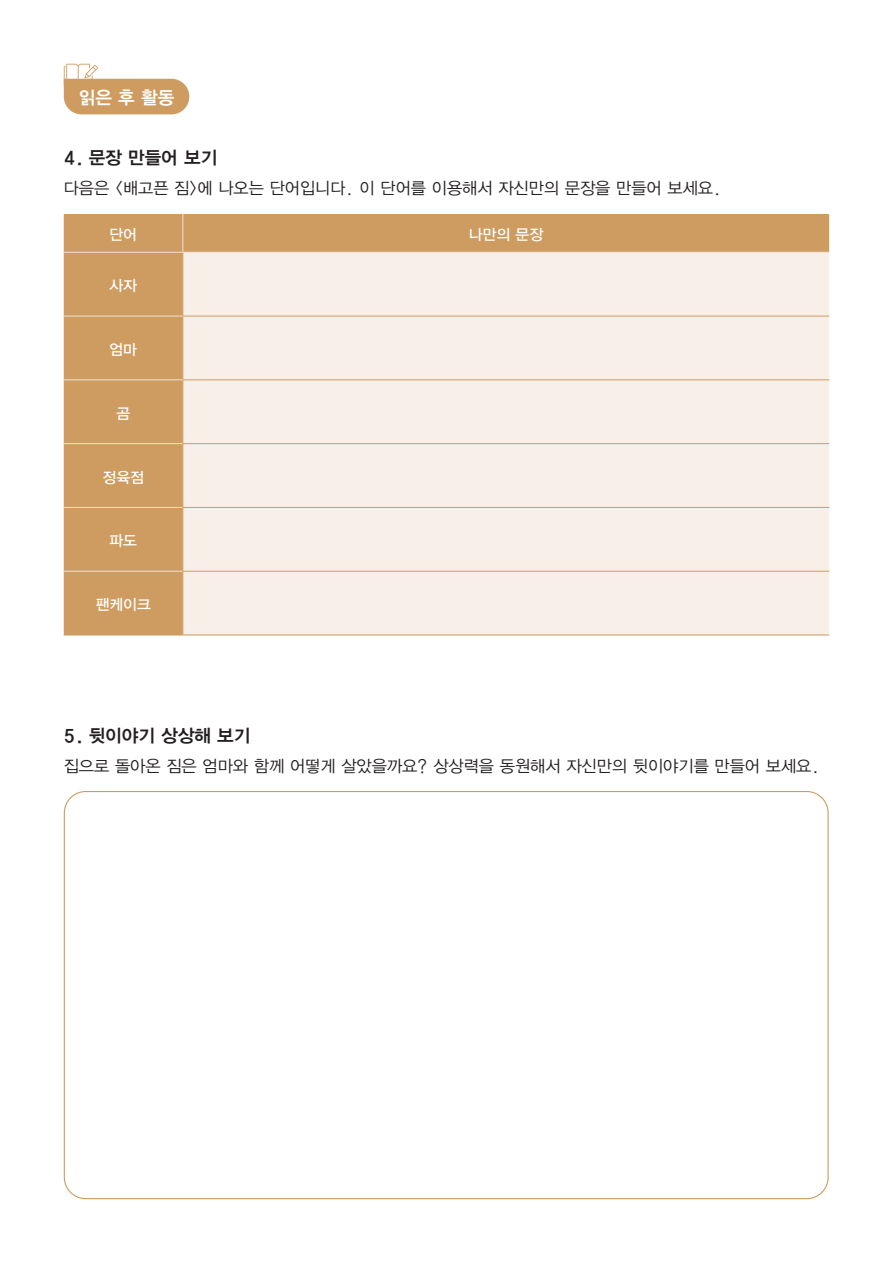
<style>
.page{position:relative;width:893px;height:1263px;background:#fff}
.page>*{position:absolute;margin:0;border:0;box-sizing:border-box;transform-origin:0 0}
.t1{font:18px "YDVYGO145";color:#231f20}
.t2{font:18px "YDVYGO145";color:#fff}
.t3{font:16.5px "YDVYGO125";color:#231f20}
.t4{font:15px "YDVYGO135";color:#fff}
</style>
<div class="page">
<div style="left:64px;top:214px;width:765px;height:420px;background:#ce9c61"></div>
<div style="left:183px;top:253px;width:646px;height:381px;background:#f8f0e8"></div>
<hr style="left:182px;top:253px;width:1px;height:63px;background:#ce9c61">
<hr style="left:182px;top:316px;width:1px;height:63px;background:#ce9c61">
<hr style="left:182px;top:380px;width:1px;height:63px;background:#ce9c61">
<hr style="left:182px;top:444px;width:1px;height:63px;background:#ce9c61">
<hr style="left:182px;top:508px;width:1px;height:63px;background:#ce9c61">
<hr style="left:182px;top:316px;width:647px;height:1px;background:#ce9c61">
<hr style="left:182px;top:379px;width:647px;height:1px;background:#ce9c61">
<hr style="left:182px;top:443px;width:647px;height:1px;background:#ce9c61">
<hr style="left:182px;top:507px;width:647px;height:1px;background:#ce9c61">
<hr style="left:64px;top:634px;width:119px;height:1px;background:#ce9c61">
<hr style="left:182px;top:572px;width:1px;height:62px;background:#ce9c61">
<hr style="left:182px;top:571px;width:647px;height:1px;background:#ce9c61">
<hr style="left:183px;top:634px;width:646px;height:1px;background:#ce9c61">
<hr style="left:183px;top:252px;width:646px;height:1px;background:#f0e1d3">
<hr style="left:182px;top:214px;width:1px;height:38px;background:#f0e1d3">
<hr style="left:64px;top:252px;width:119px;height:1px;background:#f0e1d3">
<hr style="left:64px;top:316px;width:118px;height:1px;background:#f0e1d3">
<hr style="left:64px;top:379px;width:118px;height:1px;background:#f0e1d3">
<hr style="left:64px;top:443px;width:118px;height:1px;background:#f0e1d3">
<hr style="left:64px;top:507px;width:118px;height:1px;background:#f0e1d3">
<hr style="left:64px;top:571px;width:118px;height:1px;background:#f0e1d3">
<div style="left:64px;top:79px;width:125px;height:35px;background:#ce9c61;border-radius:18px"></div>
<svg style="left:64px;top:64px;width:34px;height:24px"></svg>
<p class="t2" style="left:79px;top:87px;width:97px">읽은 후 활동</p>
<p class="t1" style="left:64px;top:147px;width:155px">4. 문장 만들어 보기</p>
<p class="t3" style="left:64px;top:178px;width:659px">다음은 &lt;배고픈 짐&gt;에 나오는 단어입니다. 이 단어를 이용해서 자신만의 문장을 만들어 보세요.</p>
<p class="t4" style="left:110px;top:226px;width:29px">단어</p>
<p class="t4" style="left:469px;top:226px;width:76px">나만의 문장</p>
<p class="t4" style="left:110px;top:277px;width:29px">사자</p>
<p class="t4" style="left:110px;top:341px;width:29px">엄마</p>
<p class="t4" style="left:116px;top:405px;width:15px">곰</p>
<p class="t4" style="left:103px;top:468px;width:43px">정육점</p>
<p class="t4" style="left:110px;top:532px;width:29px">파도</p>
<p class="t4" style="left:96px;top:596px;width:57px">팬케이크</p>
<p class="t1" style="left:64px;top:725px;width:188px">5. 뒷이야기 상상해 보기</p>
<p class="t3" style="left:64px;top:756px;width:757px">집으로 돌아온 짐은 엄마와 함께 어떻게 살았을까요? 상상력을 동원해서 자신만의 뒷이야기를 만들어 보세요.</p>
</div>
